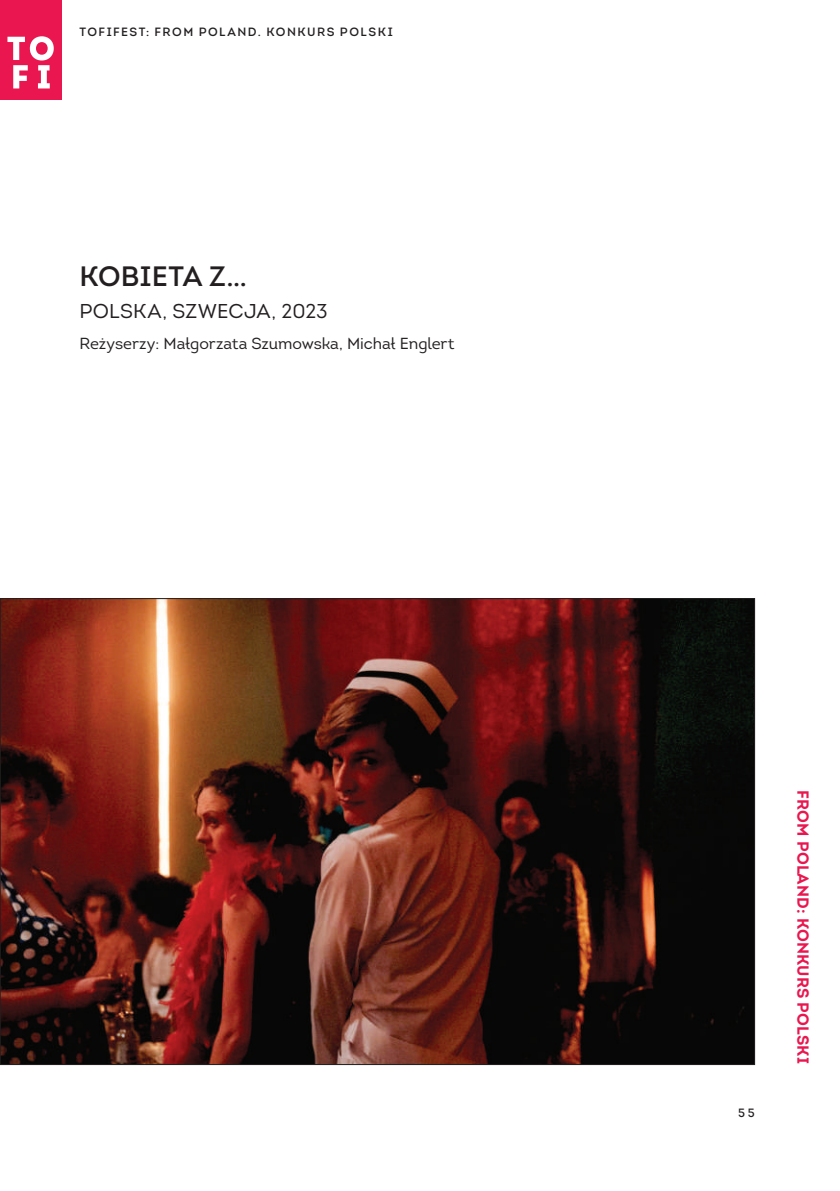
<style>
.page{position:relative;width:840px;height:1191px;background:#fff}
.page>*{position:absolute;margin:0;border:0;box-sizing:border-box;transform-origin:0 0}
.t1{font:28px "Intro Regular Caps";letter-spacing:.01em;color:#231f20}
.t2{font:20px "Intro Book Caps";letter-spacing:.005em;color:#231f20}
.t3{font:16px "Intro";letter-spacing:-.005em;color:#231f20}
.t4{font:16px "Intro Bold Caps";letter-spacing:.01em;color:#e9164f}
.t5{font:12px "Intro";letter-spacing:.125em;color:#231f20}
</style>
<div class="page">
<div style="left:0;top:1px;width:61px;height:99px;background:#e9164f"></div>
<svg style="left:7px;top:36px;width:47px;height:52px"></svg>
<img style="left:2px;top:600px;width:750px;height:462px">
<p class="t5" style="left:79px;top:24px;width:314px">TOFIFEST: FROM POL AND. KONKURS POLSKI</p>
<h1 class="t1" style="left:79px;top:259px;width:169px">KOBIETA Z…</h1>
<p class="t2" style="left:79px;top:298px;width:250px">POLSKA, SZWECJA, 2023</p>
<p class="t3" style="left:79px;top:334px;width:376px">Reżyserzy: Małgorzata Szumowska, Michał Englert</p>
<p class="t5" style="left:737px;top:1105px;width:18px">55</p>
<p class="t4" style="left:813px;top:790px;width:275px;rotate:90deg">FROM POLAND: KONKURS POLSKI</p>
</div>
